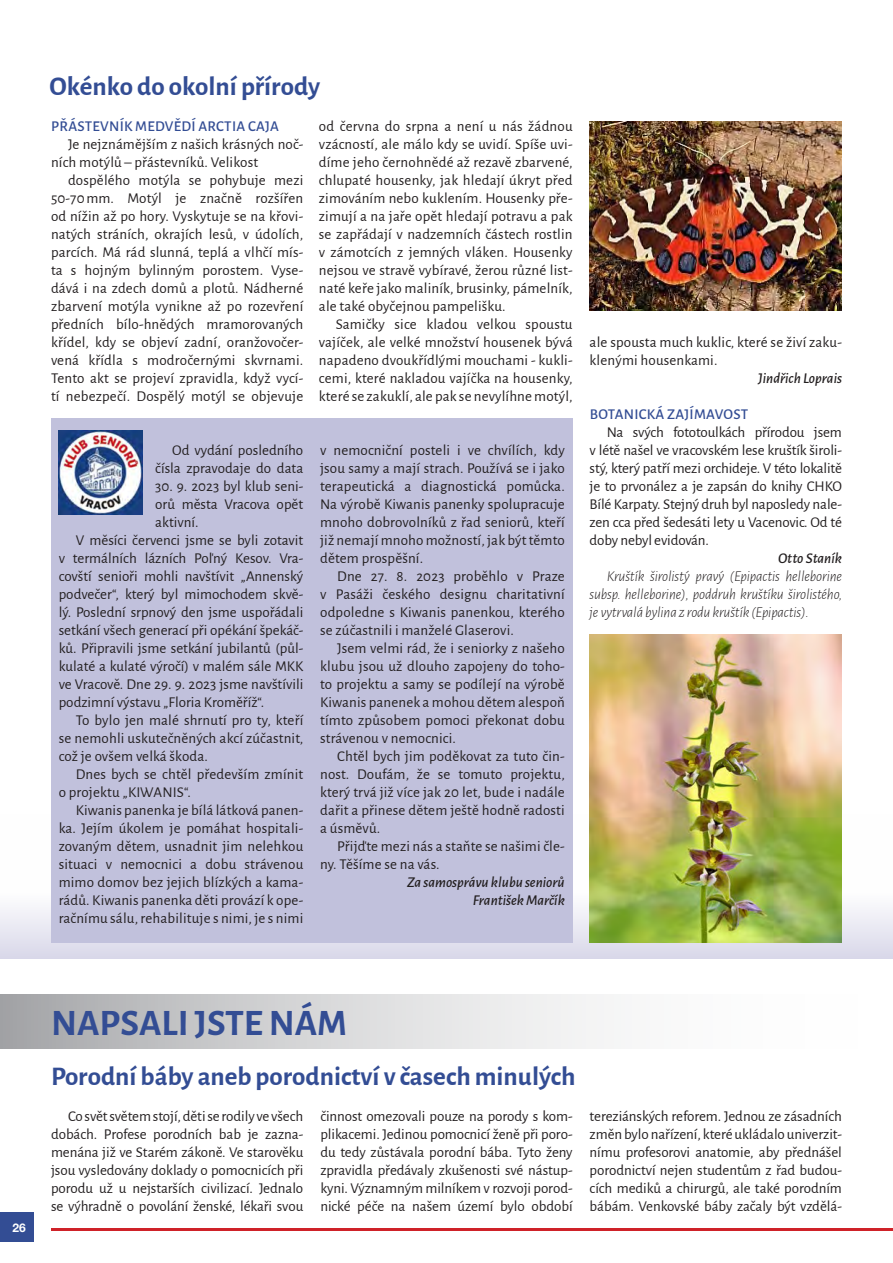
<style>
.page{position:relative;width:893px;height:1263px;background:#fff}
.page>*{position:absolute;margin:0;border:0;box-sizing:border-box;transform-origin:0 0}
.NADPIS_kapitola{font:700 37.5px "Alegreya Sans";color:#334d94}
.Nadpis__18_b_modrý_č{font:700 27px "Alegreya Sans";color:#334d94}
.základní_text{font:15px/18px "Alegreya Sans";letter-spacing:.01em;color:#231f20;text-align:justify}
.základní_text-2{font:italic 300 15px/18px "Alegreya Sans";letter-spacing:-.01em;color:#231f20;text-align:justify}
.podpis{font:italic 500 15px/18px "Alegreya Sans";color:#231f20;text-align:right}
.modre_male_nadpisy{font:500 15px "Alegreya Sans";letter-spacing:.02em;color:#334d94}
.t1{font:700 12px "Helvetica Neue LT Pro";color:#fff}
</style>
<div class="page">
<div style="left:0;top:1212px;width:34px;height:30px;background:#334d94"></div>
<hr style="left:51px;top:1229px;width:842px;height:2px;background:#cf2229">
<div style="left:0;top:995px;width:893px;height:54px;background:linear-gradient(to right,#b0b1b3,#fff)"></div>
<div style="left:0;top:815px;width:893px;height:144px;background:linear-gradient(to bottom,#fff,#e3e2ef)"></div>
<div style="left:51px;top:419px;width:522px;height:524px;background:#c1c1dc"></div>
<img style="left:590px;top:635px;width:252px;height:308px">
<img style="left:590px;top:122px;width:252px;height:189px">
<img style="left:59px;top:431px;width:84px;height:83px">
<p class="Nadpis__18_b_modrý_č" style="left:50px;top:66px;width:272px">Okénko do okolní přírody</p>
<p class="modre_male_nadpisy" style="left:51px;top:115px;width:229px">PŘÁSTEVNÍK MEDVĚDÍ ARCTIA CAJA</p>
<p class="základní_text" style="left:51px;top:134px;width:254px;text-indent:17px">Je nejznámějším z našich krásných noč&shy;ních motýlů – přástevníků. Velikost</p>
<p class="základní_text" style="left:51px;top:170px;width:254px;text-indent:17px">dospělého motýla se pohybuje mezi 50-70 mm. Motýl je značně rozšířen od nížin až po hory. Vyskytuje se na křovi&shy;natých stráních, okrajích lesů, v údolích, parcích. Má rád slunná, teplá a vlhčí mís&shy;ta s hojným bylinným porostem. Vyse&shy;dává i na zdech domů a plotů. Nádherné zbarvení motýla vynikne až po rozevření předních bílo-hnědých mramorovaných křídel, kdy se objeví zadní, oranžovočer&shy;vená křídla s modročernými skvrnami.<br>Tento akt se projeví zpravidla, když vycí&shy;tí nebezpečí. Dospělý motýl se objevuje</p>
<p class="základní_text" style="left:319px;top:116px;width:255px">od června do srpna a není u nás žádnou vzácností, ale málo kdy se uvidí. Spíše uvi&shy;díme jeho černohnědé až rezavě zbarvené, chlupaté housenky, jak hledají úkryt před zimováním nebo kuklením. Housenky pře&shy;zimují a na jaře opět hledají potravu a pak se zapřádají v nadzemních částech rostlin v zámotcích z jemných vláken. Housenky nejsou ve stravě vybíravé, žerou různé list&shy;naté keře jako maliník, brusinky, pámelník, ale také obyčejnou pampelišku.</p>
<p class="základní_text" style="left:319px;top:314px;width:255px;text-indent:17px">Samičky sice kladou velkou spoustu vajíček, ale velké množství housenek bývá napadeno dvoukřídlými mouchami - kukli&shy;cemi, které nakladou vajíčka na housenky, které se zakuklí, ale pak se nevylíhne motýl,</p>
<p class="základní_text" style="left:155px;top:440px;width:150px;text-align:right">Od vydání posledního čísla zpravodaje do data</p>
<p class="základní_text" style="left:155px;top:476px;width:150px">30. 9. 2023 byl klub seni&shy;orů města Vracova opět aktivní.</p>
<p class="základní_text" style="left:59px;top:530px;width:246px;text-indent:17px">V měsíci červenci jsme se byli zotavit v termálních lázních Poľný Kesov. Vra&shy;covští senioři mohli navštívit „Annenský podvečer“, který byl mimochodem skvě&shy;lý. Poslední srpnový den jsme uspořádali setkání všech generací při opékání špekáč&shy;ků. Připravili jsme setkání jubilantů (půl&shy;kulaté a kulaté výročí) v malém sále MKK ve Vracově. Dne 29. 9. 2023 jsme navštívili podzimní výstavu „Floria Kroměříž“.</p>
<p class="základní_text" style="left:59px;top:710px;width:246px;text-indent:17px">To bylo jen malé shrnutí pro ty, kteří se nemohli uskutečněných akcí zúčastnit, což je ovšem velká škoda.</p>
<p class="základní_text" style="left:59px;top:764px;width:246px;text-indent:17px">Dnes bych se chtěl především zmínit o projektu „KIWANIS“.</p>
<p class="základní_text" style="left:59px;top:800px;width:246px;text-indent:17px">Kiwanis panenka je bílá látková panen&shy;ka. Jejím úkolem je pomáhat hospitali&shy;zovaným dětem, usnadnit jim nelehkou situaci v nemocnici a dobu strávenou mimo domov bez jejich blízkých a kama&shy;rádů. Kiwanis panenka děti provází k ope&shy;račnímu sálu,rehabilituje s nimi, je s nimi</p>
<p class="základní_text" style="left:320px;top:440px;width:246px">v nemocniční posteli i ve chvílích, kdy jsou samy a mají strach. Používá se i jako terapeutická a diagnostická pomůcka.<br>Na výrobě Kiwanis panenky spolupracuje mnoho dobrovolníků z řad seniorů, kteří již nemají mnoho možností, jak býttěmto dětem prospěšní.</p>
<p class="základní_text" style="left:320px;top:566px;width:246px;text-indent:17px">Dne 27. 8. 2023 proběhlo v Praze v Pasáži českého designu charitativní odpoledne s Kiwanis panenkou, kterého se zúčastnili i manželé Glaserovi.</p>
<p class="základní_text" style="left:320px;top:638px;width:246px;text-indent:17px">Jsem velmi rád, že i seniorky z našeho klubu jsou už dlouho zapojeny do toho&shy;to projektu a samy se podílejí na výrobě Kiwanis panenek a mohou dětem alespoň tímto způsobem pomoci překonat dobu strávenou v nemocnici.</p>
<p class="základní_text" style="left:320px;top:746px;width:246px;text-indent:17px">Chtěl bych jim poděkovat za tuto čin&shy;nost. Doufám, že se tomuto projektu, který trvá již více jak 20 let, bude i nadále dařit a přinese dětem ještě hodně radosti a úsměvů.</p>
<p class="základní_text" style="left:320px;top:836px;width:246px;text-indent:17px">Přijďte mezi nás a staňte se našimi čle&shy;ny. Těšíme se na vás.</p>
<p class="podpis" style="left:407px;top:872px;width:159px">Za samosprávu klubu seniorů<br>František Marčík</p>
<p class="základní_text" style="left:590px;top:332px;width:254px">ale spousta much kuklic, které se živí zaku&shy;klenými housenkami.</p>
<p class="podpis" style="left:758px;top:368px;width:85px">Jindřich Loprais</p>
<p class="modre_male_nadpisy" style="left:590px;top:403px;width:160px">BOTANICKÁ ZAJÍMAVOST</p>
<p class="základní_text" style="left:590px;top:422px;width:254px;text-indent:17px">Na svých fototoulkách přírodou jsem v létě našel ve vracovském lese kruštík široli&shy;stý, který patří mezi orchideje. V této lokalitě je to prvonález a je zapsán do knihy CHKO Bílé Karpaty. Stejný druh byl naposledy nale&shy;zen cca před šedesáti lety u Vacenovic. Od té doby nebyl evidován.</p>
<p class="podpis" style="left:778px;top:548px;width:65px">Otto Staník</p>
<p class="základní_text-2" style="left:590px;top:566px;width:254px;text-indent:17px">Kruštík širolistý pravý (Epipactis helleborine subsp. helleborine), poddruh kruštíku širolistého, je vytrvalá bylina z rodu kruštík (Epipactis).</p>
<p class="t1" style="left:12px;top:1220px;width:15px">26</p>
<p class="NADPIS_kapitola" style="left:51px;top:995px;width:298px">NAPSALI JSTE NÁM</p>
<p class="Nadpis__18_b_modrý_č" style="left:51px;top:1056px;width:526px">Porodní báby aneb porodnictví v časech minulých</p>
<p class="základní_text" style="left:51px;top:1106px;width:254px;text-indent:17px">Cosvětsvětemstojí,dětise rodily ve všech dobách. Profese porodních bab je zazna&shy;menána již ve Starém zákoně. Ve starověku jsou vysledovány doklady o pomocnicích při porodu už u nejstarších civilizací. Jednalo se výhradně o povolání ženské, lékaři svou</p>
<p class="základní_text" style="left:320px;top:1106px;width:254px">činnost omezovali pouze na porody s kom&shy;plikacemi. Jedinou pomocnicí ženě při poro&shy;du tedy zůstávala porodní bába. Tyto ženy zpravidla předávaly zkušenosti své nástup&shy;kyni. Významným milníkem v rozvoji porod&shy;nické péče na našem území bylo období</p>
<p class="základní_text" style="left:590px;top:1106px;width:254px">tereziánských reforem. Jednou ze zásadních změnbylo nařízení, které ukládalo univerzit&shy;nímu profesorovi anatomie, aby přednášel porodnictví nejen studentům z řad budou&shy;cích mediků a chirurgů, ale také porodním bábám. Venkovské báby začaly být vzdělá-</p>
</div>
